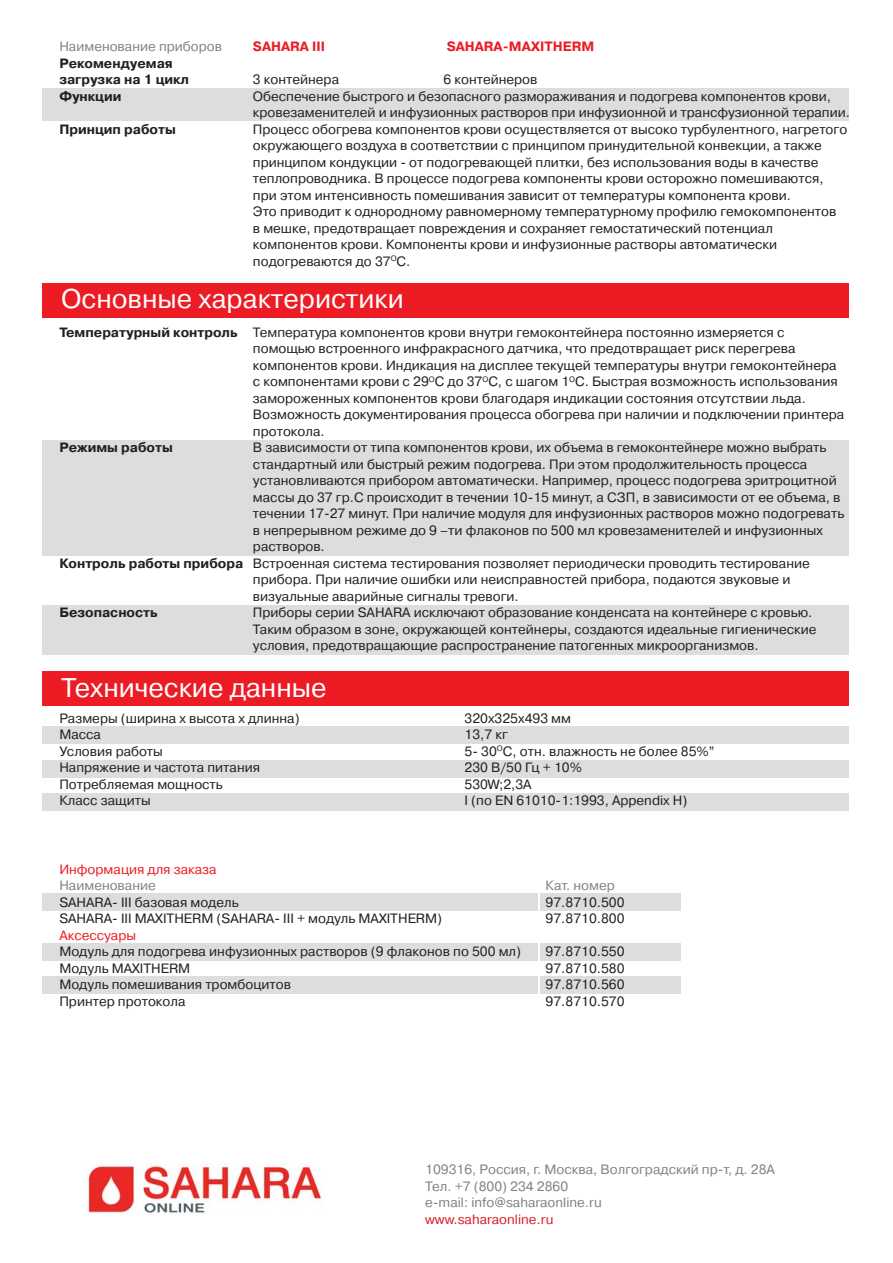
<style>
.page{position:relative;width:893px;height:1263px;background:#fff}
.page>*{position:absolute;margin:0;border:0;box-sizing:border-box;transform-origin:0 0}
.t1{font:27px "Pragmatica C";color:#fff}
.t2{font:13.5px/16.5px "Pragmatica C";color:#231f20}
.t3{font:13.5px/16.5px "Pragmatica C";color:#808284}
.t4{font:700 13.5px/16.5px "Pragmatica C";color:#231f20}
.t5{font:13.5px "Pragmatica C";color:#ed1c24}
.t6{font:700 13.5px "Pragmatica C";color:#ed1c24}
.t7{font:13.5px "Pragmatica C";color:#da2028}
.s1{font-weight:700}
</style>
<div class="page">
<div style="left:42px;top:726px;width:807px;height:17px;background:#dcddde"></div>
<div style="left:42px;top:760px;width:807px;height:17px;background:#dcddde"></div>
<div style="left:42px;top:793px;width:807px;height:17px;background:#dcddde"></div>
<div style="left:42px;top:440px;width:807px;height:116px;background:#dcddde"></div>
<div style="left:42px;top:605px;width:807px;height:50px;background:#dcddde"></div>
<div style="left:42px;top:88px;width:807px;height:33px;background:#dcddde"></div>
<div style="left:42px;top:283px;width:807px;height:34px;background:#ed1c24"></div>
<div style="left:42px;top:977px;width:638px;height:17px;background:#dcddde"></div>
<div style="left:42px;top:943px;width:638px;height:17px;background:#dcddde"></div>
<div style="left:42px;top:894px;width:638px;height:17px;background:#dcddde"></div>
<hr style="left:538px;top:879px;width:2px;height:128px;background:#fff">
<div style="left:42px;top:672px;width:807px;height:34px;background:#ed1c24"></div>
<img style="left:85px;top:1164px;width:237px;height:51px">
<p class="t3" style="left:59px;top:40px;width:164px">Наименование приборов</p>
<p class="t6" style="left:253px;top:42px;width:74px">SAHARA III</p>
<p class="t6" style="left:446px;top:42px;width:149px">SAHARA-MAXITHERM</p>
<p class="t4" style="left:59px;top:56px;width:131px">Рекомендуемая загрузка на 1 цикл</p>
<p class="t2" style="left:253px;top:73px;width:88px">3 контейнера</p>
<p class="t2" style="left:443px;top:73px;width:95px">6 контейнеров</p>
<p class="t4" style="left:59px;top:89px;width:64px">Функции</p>
<p class="t2" style="left:253px;top:89px;width:598px">Обеспечение быстрого и безопасного размораживания и подогрева компонентов крови, кровезаменителей и инфузионных растворов при инфузионной и трансфузионной терапии.</p>
<p class="t4" style="left:59px;top:122px;width:118px">Принцип работы</p>
<p class="t2" style="left:253px;top:122px;width:596px">Процесс обогрева компонентов крови осуществляется от высоко турбулентного, нагретого окружающего воздуха в соответствии с принципом принудительной конвекции, а также принципом кондукции - от подогревающей плитки, без использования воды в качестве теплопроводника. В процессе подогрева компоненты крови осторожно помешиваются, при этом интенсивность помешивания зависит от температуры компонента крови.<br>Это приводит к однородному равномерному температурному профилю гемокомпонентов<br>в мешке, предотвращает повреждения и сохраняет гемостатический потенциал компонентов крови. Компоненты крови и инфузионные растворы автоматически подогреваются до 37<sup>О</sup>С.</p>
<h1 class="t1" style="left:61px;top:289px;width:344px">Основные характеристики</h1>
<p class="t2" style="left:253px;top:325px;width:593px;text-indent:-193px"><span class="s1">Температурный контроль</span> Температура компонентов крови внутри гемоконтейнера постоянно измеряется с помощью встроенного инфракрасного датчика, что предотвращает риск перегрева компонентов крови. Индикация на дисплее текущей температуры внутри гемоконтейнера с компонентами крови с 29<sup>О</sup>С до 37<sup>О</sup>С, с шагом 1<sup>О</sup>С. Быстрая возможность использования замороженных компонентов крови благодаря индикации состояния отсутствии льда.<br>Возможность документирования процесса обогрева при наличии и подключении принтера протокола.</p>
<p class="t4" style="left:59px;top:441px;width:115px">Режимы работы</p>
<p class="t2" style="left:253px;top:441px;width:575px">В зависимости от типа компонентов крови, их объема в гемоконтейнере можно выбрать</p>
<p class="t2" style="left:253px;top:457px;width:556px">стандартный или быстрый режим подогрева. При этом продолжительность процесса</p>
<p class="t2" style="left:253px;top:474px;width:585px">установливаются прибором автоматически. Например, процесс подогрева эритроцитной</p>
<p class="t2" style="left:253px;top:490px;width:589px">массы до 37 гр.С происходит в течении 10-15 минут, а СЗП, в зависимости от ее объема, в</p>
<p class="t2" style="left:253px;top:507px;width:593px">течении 17-27 минут. При наличие модуля для инфузионных растворов можно подогревать</p>
<p class="t2" style="left:253px;top:523px;width:571px">в непрерывном режиме до 9 –ти флаконов по 500 мл кровезаменителей и инфузионных</p>
<p class="t2" style="left:253px;top:540px;width:73px">растворов.</p>
<p class="t2" style="left:59px;top:556px;width:752px"><span class="s1">Контроль работы прибора</span> Встроенная система тестирования позволяет периодически проводить тестирование</p>
<p class="t2" style="left:253px;top:573px;width:539px">прибора. При наличие ошибки или неисправностей прибора, подаются звуковые и</p>
<p class="t2" style="left:253px;top:589px;width:267px">визуальные аварийные сигналы тревоги.</p>
<p class="t4" style="left:59px;top:606px;width:100px">Безопасность</p>
<p class="t2" style="left:253px;top:606px;width:565px">Приборы серии SAHARA исключают образование конденсата на контейнере с кровью.<br>Таким образом в зоне, окружающей контейнеры, создаются идеальные гигиенические условия, предотвращающие распространение патогенных микроорганизмов.</p>
<h1 class="t1" style="left:61px;top:678px;width:267px">Технические данные</h1>
<p class="t2" style="left:59px;top:711px;width:242px">Размеры (ширина х высота х длинна)</p>
<p class="t2" style="left:464px;top:711px;width:108px">320х325х493 мм</p>
<p class="t2" style="left:59px;top:728px;width:43px">Масса</p>
<p class="t2" style="left:464px;top:728px;width:45px">13,7 кг</p>
<p class="t2" style="left:59px;top:744px;width:105px">Условия работы</p>
<p class="t2" style="left:464px;top:744px;width:251px">5- 30<sup>О</sup>С, отн. влажность не более 85%”</p>
<p class="t2" style="left:59px;top:761px;width:202px">Напряжение и частота питания</p>
<p class="t2" style="left:464px;top:761px;width:119px">230 В/50 Гц + 10%</p>
<p class="t2" style="left:59px;top:777px;width:165px">Потребляемая мощность</p>
<p class="t2" style="left:464px;top:777px;width:69px">530W;2,3A</p>
<p class="t2" style="left:59px;top:794px;width:93px">Класс защиты</p>
<p class="t2" style="left:464px;top:794px;width:224px">I (по EN 61010-1:1993, Appendix H)</p>
<p class="t5" style="left:59px;top:864px;width:159px">Информация для заказа</p>
<p class="t3" style="left:59px;top:879px;width:98px">Наименование</p>
<p class="t3" style="left:545px;top:879px;width:71px">Кат. номер</p>
<p class="t2" style="left:59px;top:895px;width:181px">SAHARA- III базовая модель</p>
<p class="t2" style="left:545px;top:895px;width:80px">97.8710.500</p>
<p class="t2" style="left:59px;top:912px;width:384px">SAHARA- III MAXITHERM (SAHARA- III + модуль MAXITHERM)</p>
<p class="t2" style="left:545px;top:912px;width:80px">97.8710.800</p>
<p class="t5" style="left:59px;top:930px;width:78px">Аксессуары</p>
<p class="t2" style="left:59px;top:945px;width:463px">Модуль для подогрева инфузионных растворов (9 флаконов по 500 мл)</p>
<p class="t2" style="left:545px;top:945px;width:80px">97.8710.550</p>
<p class="t2" style="left:59px;top:961px;width:132px">Модуль MAXITHERM</p>
<p class="t2" style="left:545px;top:961px;width:80px">97.8710.580</p>
<p class="t2" style="left:59px;top:978px;width:233px">Модуль помешивания тромбоцитов</p>
<p class="t2" style="left:545px;top:978px;width:80px">97.8710.560</p>
<p class="t2" style="left:59px;top:994px;width:128px">Принтер протокола</p>
<p class="t2" style="left:545px;top:994px;width:80px">97.8710.570</p>
<p class="t3" style="left:425px;top:1163px;width:351px">109316, Россия, г. Москва, Волгоградский пр-т, д. 28А<br>Тел. +7 (800) 234 2860<br>e-mail: info@saharaonline.ru</p>
<p class="t7" style="left:425px;top:1214px;width:130px">www.saharaonline.ru</p>
</div>
